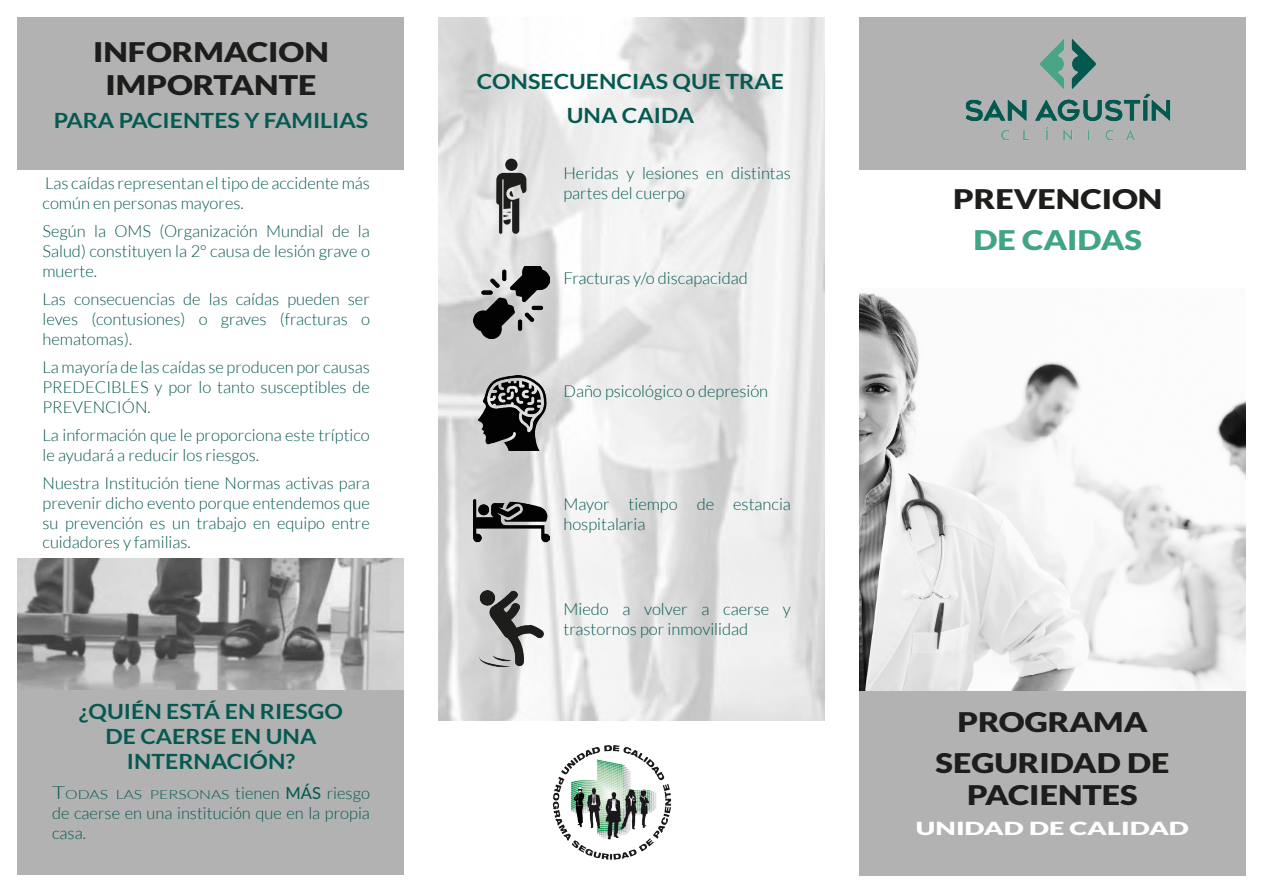
<style>
.page{position:relative;width:1263px;height:893px;background:#fff}
.page>*{position:absolute;margin:0;border:0;box-sizing:border-box;transform-origin:0 0}
.titulo{font:900 27px/32.4px "Lato";color:#1d1d1b;text-align:center;scale:1.2 1}
.titulo-2{font:900 27px "Lato";color:#3fa584;scale:1.2 1}
.SUBTITULO{font:700 21px/25.2px "Lato";color:#055951;text-align:center;scale:1.1 1}
.titulo-3{font:900 18px "Lato";color:#fff;scale:1.5 1}
.TEXTO{font:300 16.5px/19.8px "Lato";color:#055951}
.TEXTO-2{font:300 12.6px "Lato";color:#055951;scale:1.25 1}
.s1{font-size:18px}
.s2{font-size:16.5px}
.s3{font-weight:500;font-size:16.5px}
</style>
<div class="page">
<div style="left:859px;top:17px;width:387px;height:152px;background:#b2b2b2"></div>
<div style="left:17px;top:17px;width:387px;height:152px;background:#b2b2b2"></div>
<img style="left:965px;top:40px;width:206px;height:100px">
<img style="left:859px;top:293px;width:387px;height:398px">
<img style="left:438px;top:17px;width:387px;height:703px">
<img style="left:17px;top:558px;width:387px;height:132px">
<div style="left:859px;top:691px;width:387px;height:185px;background:#b2b2b2"></div>
<div style="left:17px;top:690px;width:387px;height:185px;background:#b2b2b2"></div>
<div style="left:505px;top:159px;width:12px;height:12px;background:#1d1d1b;border-radius:50%"></div>
<svg style="left:496px;top:173px;width:30px;height:61px;background:#757574"></svg>
<img style="left:474px;top:266px;width:75px;height:72px">
<img style="left:474px;top:375px;width:75px;height:76px">
<img style="left:474px;top:482px;width:75px;height:76px">
<img style="left:474px;top:590px;width:75px;height:76px">
<img style="left:552px;top:745px;width:120px;height:115px">
<p class="titulo" style="left:93px;top:36px;width:198px">INFORMACION<br>IMPORTANTE</p>
<p class="SUBTITULO" style="left:54px;top:108px;width:287px">PARA PACIENTES Y FAMILIAS</p>
<p class="TEXTO" style="left:43px;top:173px;width:329px">Las caídas representan el tipo de accidente más común en personas mayores.</p>
<p class="TEXTO" style="left:43px;top:221px;width:329px;text-align:justify">Según la OMS (Organización Mundial de la Salud) constituyen la 2° causa de lesión grave o muerte.</p>
<p class="TEXTO" style="left:43px;top:289px;width:329px;text-align:justify">Las consecuencias de las caídas pueden ser leves (contusiones) o graves (fracturas o hematomas).</p>
<p class="TEXTO" style="left:43px;top:357px;width:329px;text-align:justify">La mayoría de las caídas se producen por causas PREDECIBLES y por lo tanto susceptibles de PREVENCIÓN.</p>
<p class="TEXTO" style="left:43px;top:425px;width:329px">La información que le proporciona este tríptico le ayudará a reducir los riesgos.</p>
<p class="TEXTO" style="left:43px;top:473px;width:329px;text-align:justify">Nuestra Institución tiene Normas activas para prevenir dicho evento porque entendemos que su prevención es un trabajo en equipo entre cuidadores y familias.</p>
<p class="SUBTITULO" style="left:79px;top:698px;width:242px">¿QUIÉN ESTÁ EN RIESGO<br>DE CAERSE EN UNA<br>INTERNACIÓN?</p>
<p class="TEXTO-2" style="left:52px;top:788px;width:256px"><span class="s1">T</span>ODAS LAS PERSONAS <span class="s2">tienen</span> <span class="s3">MÁS</span> <span class="s2">riesgo</span></p>
<p class="TEXTO" style="left:52px;top:803px;width:319px">de caerse en una institución que en la propia casa.</p>
<p class="SUBTITULO" style="left:477px;top:68px;width:281px">CONSECUENCIAS QUE TRAE</p>
<p class="SUBTITULO" style="left:567px;top:102px;width:117px">UNA CAIDA</p>
<p class="TEXTO" style="left:563px;top:163px;width:229px">Heridas y lesiones en distintas partes del cuerpo</p>
<p class="TEXTO" style="left:563px;top:268px;width:186px">Fracturas y/o discapacidad</p>
<p class="TEXTO" style="left:563px;top:381px;width:206px">Daño psicológico o depresión</p>
<p class="TEXTO" style="left:563px;top:495px;width:229px">Mayor tiempo de estancia hospitalaria</p>
<p class="TEXTO" style="left:563px;top:599px;width:229px">Miedo a volver a caerse y trastornos por inmovilidad</p>
<p class="titulo" style="left:953px;top:182px;width:176px">PREVENCION</p>
<p class="titulo-2" style="left:973px;top:224px;width:142px">DE CAIDAS</p>
<p class="titulo" style="left:957px;top:705px;width:160px">PROGRAMA</p>
<p class="titulo" style="left:935px;top:746px;width:196px">SEGURIDAD DE<br>PACIENTES</p>
<p class="titulo-3" style="left:916px;top:818px;width:183px">UNIDAD DE CALIDAD</p>
</div>
